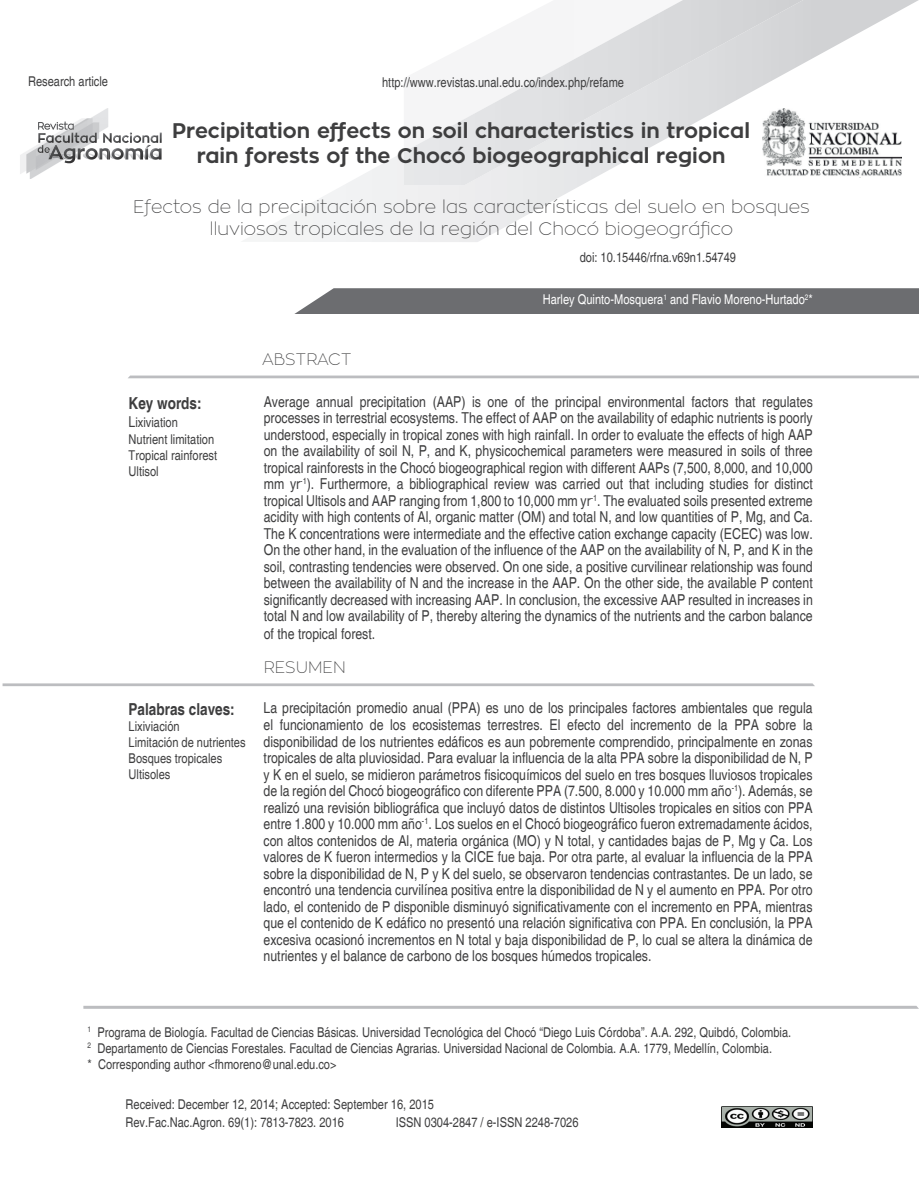
<style>
.page{position:relative;width:919px;height:1183px;background:#fff}
.page>*{position:absolute;margin:0;border:0;box-sizing:border-box;transform-origin:0 0}
.t1{font:700 21px/25.2px "Zona Pro";color:#3e3e3f;text-align:center}
.t2{font:100 18px/21.6px "Zona Pro";color:#3e3e3f;text-align:center}
.t3{font:700 condensed 16.5px "Helvetica";color:#3e3e3f}
.t4{font:100 16.5px "Zona Pro";color:#3e3e3f}
.t5{font:condensed 15px/16.5px "Helvetica";color:#3e3e3f;text-align:justify}
.t6{font:condensed 13.5px/16.2px "Helvetica";color:#3e3e3f}
.t7{font:condensed 13.5px "Helvetica";color:#fff}
.s1{font-size:15px}
</style>
<div class="page">
<svg style="left:244px;top:0;width:674px;height:242px"></svg>
<img style="left:404px;top:0;width:398px;height:185px">
<svg style="left:294px;top:288px;width:624px;height:26px;background:#727376"></svg>
<img style="left:721px;top:1106px;width:91px;height:21px">
<img style="left:762px;top:108px;width:139px;height:70px">
<img style="left:20px;top:108px;width:88px;height:71px">
<img style="left:38px;top:121px;width:36px;height:9px">
<img style="left:64px;top:160px;width:11px;height:3px">
<svg style="left:38px;top:132px;width:124px;height:28px"></svg>
<svg style="left:128px;top:375px;width:790px;height:3px;background:#c8c9cb"></svg>
<svg style="left:3px;top:683px;width:812px;height:3px;background:#c5c6c8"></svg>
<svg style="left:83px;top:1005px;width:835px;height:3px"></svg>
<p class="t6" style="left:28px;top:73px;width:81px">Research article</p>
<p class="t6" style="left:382px;top:75px;width:243px">http://www.revistas.unal.edu.co/index.php/refame</p>
<h1 class="t1" style="left:172px;top:118px;width:579px">Precipitation effects on soil characteristics in tropical rain forests of the Chocó biogeographical region</h1>
<p class="t2" style="left:133px;top:196px;width:678px">Efectos de la precipitación sobre las características del suelo en bosques lluviosos tropicales de la región del Chocó biogeográfico</p>
<p class="t6" style="left:579px;top:249px;width:158px">doi: 10.15446/rfna.v69n1.54749</p>
<p class="t7" style="left:542px;top:291px;width:271px">Harley Quinto-Mosquera<sup>1</sup> and Flavio Moreno-Hurtado<sup>2</sup>*</p>
<p class="t3" style="left:129px;top:393px;width:74px">Key words:</p>
<p class="t6" style="left:129px;top:414px;width:90px"><span class="s1">L</span>ixiviation<br>Nutrient limitation<br>Tropical rainforest<br>Ultisol</p>
<p class="t3" style="left:129px;top:698px;width:108px">Palabras claves:</p>
<p class="t6" style="left:129px;top:717px;width:118px">Lixiviación<br>Limitación de nutrientes<br>Bosques tropicales<br>Ultisoles</p>
<p class="t4" style="left:262px;top:349px;width:91px">ABSTRACT</p>
<p class="t5" style="left:264px;top:393px;width:550px">Average annual precipitation (AAP) is one of the principal environmental factors that regulates processes in terrestrial ecosystems. The effect of AAP on the availability of edaphic nutrients is poorly understood, especially in tropical zones with high rainfall. In order to evaluate the effects of high AAP on the availability of soil N, P, and K, physicochemical parameters were measured in soils of three tropical rainforests in the Chocó biogeographical region with different AAPs (7,500, 8,000, and 10,000 mm yr<sup>-1</sup>). Furthermore, a bibliographical review was carried out that including studies for distinct tropical Ultisols and AAP ranging from 1,800 to 10,000 mm yr<sup>-1</sup>. The evaluated soils presented extreme acidity with high contents of Al, organic matter (OM) and total N, and low quantities of P, Mg, and Ca.<br>The K concentrations were intermediate and the effective cation exchange capacity (ECEC) was low.<br>On the other hand, in the evaluation of the influence of the AAP on the availability of N, P, and K in the soil, contrasting tendencies were observed. On one side, a positive curvilinear relationship was found between the availability of N and the increase in the AAP. On the other side, the available P content significantly decreased with increasing AAP. In conclusion, the excessive AAP resulted in increases in total N and low availability of P, thereby altering the dynamics of the nutrients and the carbon balance</p>
<p class="t5" style="left:264px;top:625px;width:113px">of the tropical forest.</p>
<p class="t4" style="left:264px;top:656px;width:83px">RESUMEN</p>
<p class="t5" style="left:263px;top:700px;width:550px">La precipitación promedio anual (PPA) es uno de los principales factores ambientales que regula el funcionamiento de los ecosistemas terrestres. El efecto del incremento de la PPA sobre la disponibilidad de los nutrientes edáficos es aun pobremente comprendido, principalmente en zonas tropicales de alta pluviosidad. Para evaluar la influencia de la alta PPA sobre la disponibilidad de N, P y K en el suelo, se midieron parámetros fisicoquímicos del suelo en tres bosques lluviosos tropicales de la región del Chocó biogeográfico con diferente PPA (7.500, 8.000 y 10.000 mm año<sup>-1</sup>). Además, se realizó una revisión bibliográfica que incluyó datos de distintos Ultisoles tropicales en sitios con PPA entre 1.800 y 10.000 mm año<sup>-1</sup>. Los suelos en el Chocó biogeográfico fueron extremadamente ácidos, con altos contenidos de Al, materia orgánica (MO) y N total, y cantidades bajas de P, Mg y Ca. Los valores de K fueron intermedios y la CICE fue baja. Por otra parte, al evaluar la influencia de la PPA sobre la disponibilidad de N, P y K del suelo, se observaron tendencias contrastantes. De un lado, se encontró una tendencia curvilínea positiva entre la disponibilidad de N y el aumento en PPA. Por otro lado, el contenido de P disponible disminuyó significativamente con el incremento en PPA, mientras que el contenido de K edáfico no presentó una relación significativa con PPA. En conclusión, la PPA excesiva ocasionó incrementos en N total y baja disponibilidad de P, lo cual se altera la dinámica de nutrientes y el balance de carbono de los bosques húmedos tropicales.</p>
<p class="t6" style="left:88px;top:1023px;width:705px"><sup>1</sup> Programa de Biología. Facultad de Ciencias Básicas. Universidad Tecnológica del Chocó “Diego Luis Córdoba”. A.A. 292, Quibdó, Colombia.<br><sup>2</sup> Departamento de Ciencias Forestales. Facultad de Ciencias Agrarias. Universidad Nacional de Colombia. A.A. 1779, Medellín, Colombia.<br>* Corresponding author &lt;fhmoreno@unal.edu.co&gt;</p>
<p class="t6" style="left:125px;top:1095px;width:310px">Received: December 12, 2014; Accepted: September 16, 2015</p>
<p class="t6" style="left:125px;top:1113px;width:220px">Rev.Fac.Nac.Agron. 69(1): 7813-7823. 2016</p>
<p class="t6" style="left:395px;top:1113px;width:184px">ISSN 0304-2847 / e-ISSN 2248-7026</p>
</div>
